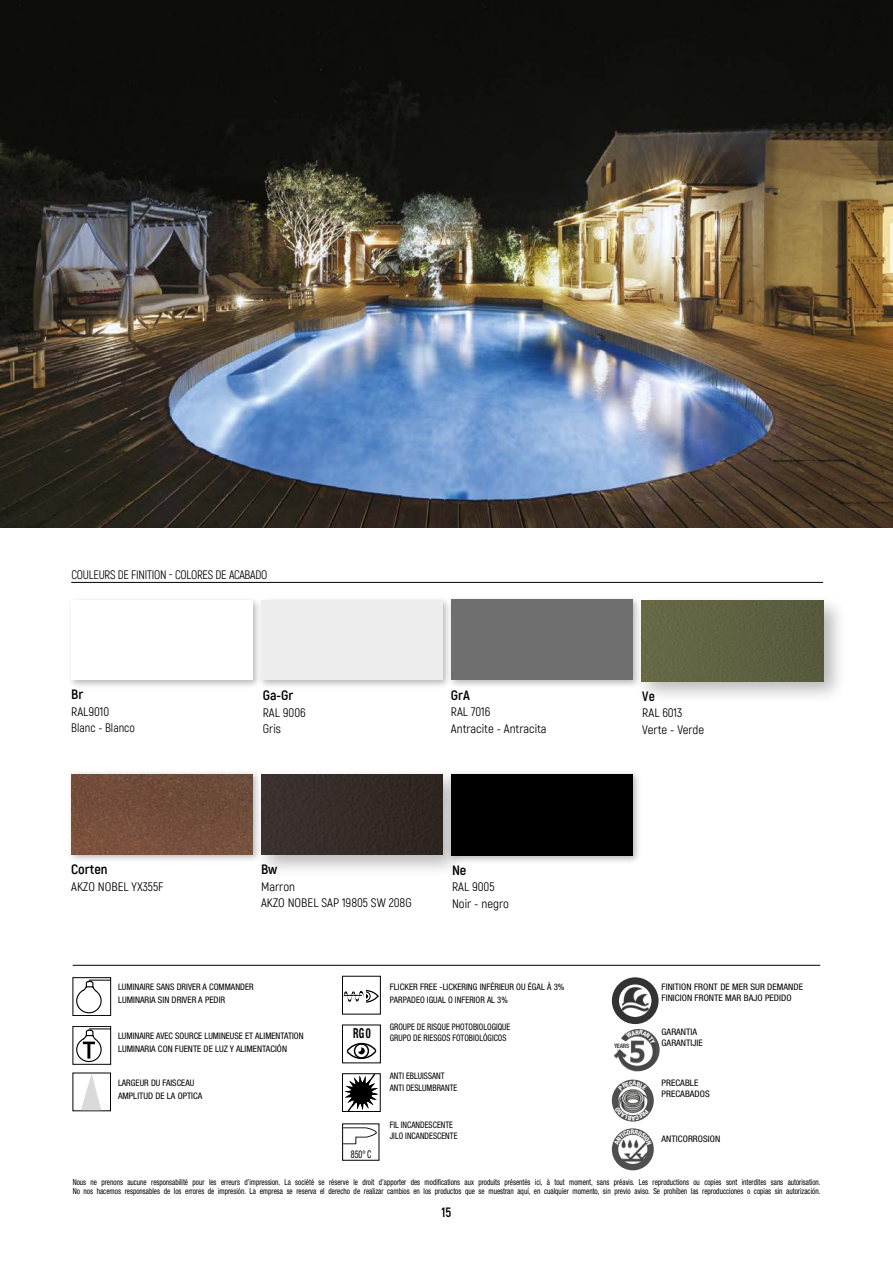
<style>
.page{position:relative;width:893px;height:1263px;background:#fff}
.page>*{position:absolute;margin:0;border:0;box-sizing:border-box;transform-origin:0 0}
.t1{font:700 condensed 13.8px "Helvetica Neue LT Std";color:#000;scale:.72 1}
.t2{font:700 13.5px "Akrobat";color:#000;scale:1.06 1}
.t3{font:700 13.5px "Akrobat";color:#000}
.t4{font:12px/16.5px "Akrobat";color:#000;scale:1.06 1}
.t5{font:12px "Akrobat";letter-spacing:-.02em;color:#000}
.t6{font:condensed 10.65px "Helvetica Neue LT Std";color:#000;scale:.77 1}
.t7{font:condensed 9px/13.4px "Helvetica Neue LT Std";letter-spacing:.005em;color:#000}
.t8{font:condensed 9px/11.2px "Helvetica Neue LT Std";letter-spacing:.005em;color:#000;scale:1.04 1}
.t9{font:condensed 9px/11.2px "Helvetica Neue LT Std";letter-spacing:.005em;color:#000;scale:.91 1}
.t10{font:condensed 9px/11.2px "Helvetica Neue LT Std";letter-spacing:.005em;color:#000;scale:.9 1}
.t11{font:condensed 8.25px/9px "Helvetica Neue LT Std";color:#000;scale:.87 1}
.t12{font:800 condensed 6.15px "Helvetica Neue LT Std";letter-spacing:-.06em;color:#575756}
</style>
<div class="page">
<div style="left:634px;top:593px;width:213px;height:112px;background:#000;opacity:.28"></div>
<img style="left:642px;top:601px;width:182px;height:80px">
<img style="left:0;top:0;width:893px;height:527px">
<hr style="left:73px;top:965px;width:747px;height:1px;background:#000">
<svg style="left:89px;top:979px;width:20px;height:1px"></svg>
<div style="left:73px;top:977px;width:38px;height:39px;border:1px solid #000"></div>
<svg style="left:76px;top:980px;width:35px;height:34px"></svg>
<div style="left:73px;top:1026px;width:38px;height:38px;border:1px solid #000"></div>
<svg style="left:76px;top:1028px;width:35px;height:35px"></svg>
<div style="left:73px;top:1073px;width:38px;height:38px;border:1px solid #000"></div>
<svg style="left:81px;top:1073px;width:20px;height:37px"></svg>
<div style="left:342px;top:976px;width:39px;height:38px;border:1px solid #000"></div>
<svg style="left:344px;top:989px;width:35px;height:14px"></svg>
<div style="left:342px;top:1025px;width:39px;height:38px;border:1px solid #000"></div>
<svg style="left:346px;top:1042px;width:31px;height:18px"></svg>
<div style="left:342px;top:1073px;width:38px;height:39px;border:1px solid #000"></div>
<svg style="left:345px;top:1073px;width:33px;height:39px"></svg>
<svg style="left:343px;top:1127px;width:34px;height:17px"></svg>
<img style="left:622px;top:986px;width:27px;height:27px">
<div style="left:612px;top:977px;width:47px;height:47px;border:7px solid #000;border-radius:50%"></div>
<div style="left:618px;top:1029px;width:42px;height:42px;border:6px solid #504f4f;border-radius:50%"></div>
<img style="left:613px;top:1029px;width:42px;height:43px">
<img style="left:615px;top:1085px;width:35px;height:29px">
<div style="left:612px;top:1080px;width:42px;height:41px;border:6px solid #504f4f;border-radius:50%"></div>
<svg style="left:615px;top:1131px;width:36px;height:36px"></svg>
<img style="left:619px;top:1145px;width:28px;height:17px">
<div style="left:612px;top:1128px;width:42px;height:42px;border:6px solid #504f4f;border-radius:50%"></div>
<hr style="left:71px;top:582px;width:752px;height:1px;background:#000">
<div style="left:254px;top:767px;width:212px;height:111px;background:#000;opacity:.28"></div>
<div style="left:262px;top:774px;width:180px;height:80px;background:#352c28"></div>
<div style="left:447px;top:595px;width:195px;height:94px;background:#000;opacity:.28"></div>
<div style="left:451px;top:600px;width:182px;height:80px;background:#706f6f"></div>
<div style="left:446px;top:770px;width:195px;height:95px;background:#000;opacity:.28"></div>
<div style="left:451px;top:774px;width:181px;height:82px;background:#000"></div>
<div style="left:67px;top:596px;width:195px;height:93px;background:#000;opacity:.28"></div>
<div style="left:71px;top:601px;width:182px;height:79px;background:#fff"></div>
<div style="left:257px;top:596px;width:195px;height:93px;background:#000;opacity:.28"></div>
<div style="left:261px;top:601px;width:182px;height:79px;background:#ededed"></div>
<div style="left:67px;top:770px;width:195px;height:93px;background:#000;opacity:.28"></div>
<img style="left:71px;top:774px;width:182px;height:80px">
<svg style="left:618px;top:1030px;width:37px;height:25px"></svg>
<svg style="left:618px;top:1081px;width:29px;height:9px"></svg>
<svg style="left:615px;top:1107px;width:34px;height:13px"></svg>
<svg style="left:614px;top:1129px;width:38px;height:16px"></svg>
<h3 class="t5" style="left:71px;top:568px;width:197px">COULEURS DE FINITION - COLORES DE ACABADO</h3>
<h2 class="t2" style="left:71px;top:686px;width:13px">Br</h2>
<h3 class="t4" style="left:71px;top:703px;width:62px">RAL9010<br>Blanc - Blanco</h3>
<h2 class="t2" style="left:263px;top:687px;width:30px">Ga-Gr</h2>
<h3 class="t4" style="left:263px;top:704px;width:42px">RAL 9006<br>Gris</h3>
<h2 class="t2" style="left:451px;top:686px;width:19px">GrA</h2>
<h3 class="t4" style="left:451px;top:703px;width:92px">RAL 7016<br>Antracite - Antracita</h3>
<h2 class="t3" style="left:642px;top:688px;width:14px">Ve</h2>
<h3 class="t4" style="left:642px;top:705px;width:60px">RAL 6013<br>Verte - Verde</h3>
<h2 class="t2" style="left:71px;top:861px;width:36px">Corten</h2>
<h3 class="t4" style="left:71px;top:878px;width:89px">AKZO NOBEL YX355F</h3>
<h2 class="t2" style="left:261px;top:861px;width:17px">Bw</h2>
<h3 class="t4" style="left:261px;top:878px;width:144px">Marron<br>AKZO NOBEL SAP 19805 SW 208G</h3>
<h2 class="t2" style="left:452px;top:862px;width:15px">Ne</h2>
<h3 class="t4" style="left:452px;top:879px;width:55px">RAL 9005<br>Noir - negro</h3>
<p class="t7" style="left:118px;top:980px;width:137px">LUMINAIRE SANS DRIVER A COMMANDER<br>LUMINARIA SIN DRIVER A PEDIR</p>
<p class="t7" style="left:118px;top:1029px;width:187px">LUMINAIRE AVEC SOURCE LUMINEUSE ET ALIMENTATION<br>LUMINARIA CON FUENTE DE LUZ Y ALIMENTACIÓN</p>
<p class="t7" style="left:118px;top:1076px;width:86px">LARGEUR DU FAISCEAU<br>AMPLITUD DE LA OPTICA</p>
<h1 class="t1" style="left:353px;top:1025px;width:26px">RG 0</h1>
<p class="t6" style="left:351px;top:1148px;width:28px">850° C</p>
<p class="t7" style="left:390px;top:980px;width:176px">FLICKER FREE -LICKERING INFÉRIEUR OU ÉGAL À 3%<br>PARPADEO IGUAL O INFERIOR AL 3%</p>
<p class="t10" style="left:390px;top:1021px;width:135px">GROUPE DE RISQUE PHOTOBIOLOGIQUE<br>GRUPO DE RIESGOS FOTOBIOLÓGICOS</p>
<p class="t9" style="left:390px;top:1070px;width:76px">ANTI EBLUISSANT<br>ANTI DESLUMBRANTE</p>
<p class="t9" style="left:390px;top:1119px;width:76px">FIL INCANDESCENTE<br>JILO INCANDESCENTE</p>
<p class="t12" style="left:614px;top:1042px;width:17px">YEARS</p>
<p class="t8" style="left:661px;top:981px;width:138px">FINITION FRONT DE MER SUR DEMANDE<br>FINICION FRONTE MAR BAJO PEDIDO</p>
<p class="t8" style="left:661px;top:1026px;width:41px">GARANTIA<br>GARANTIJIE</p>
<p class="t8" style="left:661px;top:1077px;width:48px">PRECABLE<br>PRECABADOS</p>
<p class="t8" style="left:661px;top:1133px;width:58px">ANTICORROSION</p>
<p class="t11" style="left:73px;top:1178px;width:861px">Nous ne prenons aucune responsabilité pour les erreurs d’impression. La société se réserve le droit d’apporter des modifications aux produits présentés ici, à tout moment, sans préavis. Les reproductions ou copies sont interdites sans autorisation.<br>No nos hacemos responsables de los errores de impresión. La empresa se reserva el derecho de realizar cambios en los productos que se muestran aquí, en cualquier momento, sin previo aviso. Se prohíben las reproducciones o copias sin autorización.</p>
<h2 class="t3" style="left:442px;top:1203px;width:11px">15</h2>
</div>
